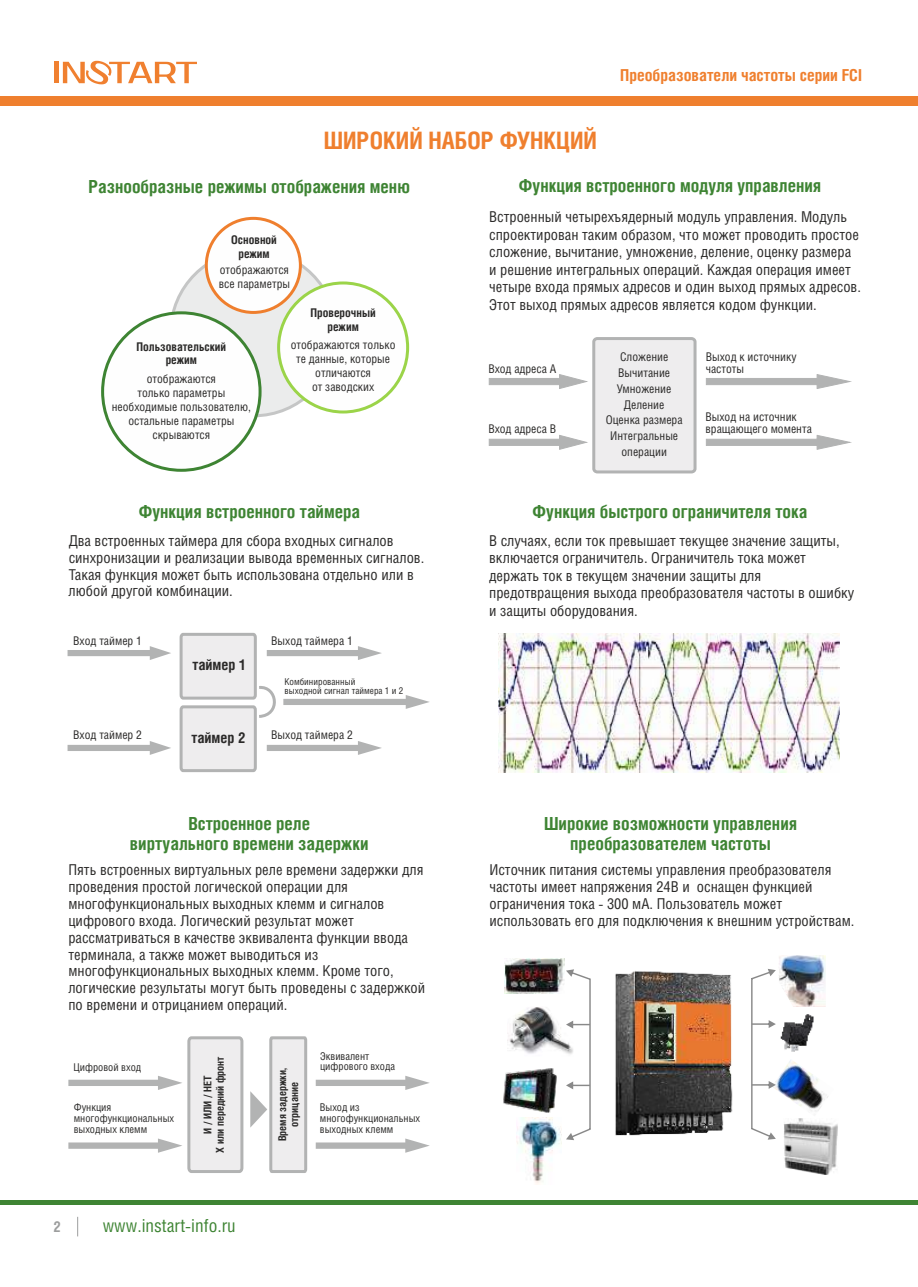
<style>
.page{position:relative;width:918px;height:1287px;background:#fff}
.page>*{position:absolute;margin:0;border:0;box-sizing:border-box;transform-origin:0 0}
.t1{font:700 24px "Helios Cond";color:#ef7f2e}
.t2{font:700 18px/20.5px "Helios Cond";color:#3e8433;text-align:center}
.t3{font:18px "Helios Cond";color:#3e8433}
.t4{font:700 16.5px "Helios Cond";color:#ef7f2e}
.t5{font:15px/16.8px "Helios Cond";color:#2b2a29}
.t6{font:700 15px "Helios Cond";color:#2b2a29}
.t7{font:700 15px "Helios Cond";color:#9d9e9e}
.t8{font:12px/14px "Helios Cond";color:#2b2a29}
.t9{font:700 12px/13.8px "Helios Cond";color:#2b2a29;text-align:center}
.t10{font:10.65px/11.1px "Helios Cond";color:#2b2a29}
.t11{font:700 10.65px/11.9px "Helios Cond";color:#2b2a29;text-align:center}
.t12{font:9.45px/9.1px "Helios Cond";color:#2b2a29}
</style>
<div class="page">
<svg style="left:77px;top:1217px;width:1px;height:19px"></svg>
<hr style="left:0;top:1200px;width:918px;height:4px;background:#3e8433">
<div style="left:0;top:96px;width:918px;height:10px;background:#ef7f2e"></div>
<div style="left:54px;top:62px;width:5px;height:21px;background:#f08030"></div>
<svg style="left:63px;top:61px;width:134px;height:23px"></svg>
<img style="left:615px;top:971px;width:118px;height:165px">
<img style="left:507px;top:1007px;width:59px;height:47px">
<img style="left:503px;top:1068px;width:54px;height:44px">
<img style="left:504px;top:958px;width:60px;height:35px">
<img style="left:517px;top:1117px;width:45px;height:67px">
<svg style="left:566px;top:969px;width:25px;height:171px"></svg>
<img style="left:784px;top:1118px;width:54px;height:57px">
<img style="left:776px;top:1060px;width:52px;height:52px">
<img style="left:780px;top:1014px;width:34px;height:38px">
<img style="left:779px;top:955px;width:47px;height:52px">
<svg style="left:751px;top:969px;width:25px;height:171px"></svg>
<div style="left:169px;top:249px;width:169px;height:168px;background:#ebecec;border:3px solid #c5c6c6;border-radius:50%"></div>
<div style="left:205px;top:217px;width:97px;height:97px;background:#fefefe;border:3px solid #ef7f2e;border-radius:50%"></div>
<div style="left:101px;top:311px;width:161px;height:161px;background:#fefefe;border:3px solid #3e8433;border-radius:50%"></div>
<div style="left:277px;top:281px;width:132px;height:133px;background:#fefefe;border:3px solid #9bd449;border-radius:50%"></div>
<svg style="left:68px;top:646px;width:103px;height:14px"></svg>
<svg style="left:68px;top:1036px;width:240px;height:137px"></svg>
<svg style="left:316px;top:1076px;width:114px;height:14px"></svg>
<svg style="left:316px;top:1139px;width:114px;height:14px"></svg>
<svg style="left:68px;top:741px;width:103px;height:14px"></svg>
<svg style="left:179px;top:632px;width:251px;height:141px"></svg>
<div style="left:592px;top:337px;width:105px;height:136px;background:#eeedee;border:3px solid #b2b3b3;border-radius:3px"></div>
<svg style="left:706px;top:374px;width:145px;height:15px"></svg>
<svg style="left:706px;top:435px;width:145px;height:15px"></svg>
<svg style="left:489px;top:374px;width:99px;height:15px"></svg>
<svg style="left:489px;top:435px;width:99px;height:15px"></svg>
<img style="left:498px;top:633px;width:342px;height:139px">
<h1 class="t1" style="left:324px;top:130px;width:275px">ШИРОКИЙ НАБОР ФУНКЦИЙ</h1>
<p class="t4" style="left:620px;top:68px;width:243px">Преобразователи частоты серии FCI</p>
<p class="t2" style="left:88px;top:177px;width:323px">Разнообразные режимы отображения меню</p>
<p class="t2" style="left:519px;top:177px;width:304px">Функция встроенного модуля управления</p>
<p class="t9" style="left:231px;top:233px;width:47px">Основной режим</p>
<p class="t8" style="left:219px;top:264px;width:73px">отображаются все параметры</p>
<p class="t9" style="left:136px;top:340px;width:91px">Пользовательский режим</p>
<p class="t8" style="left:112px;top:373px;width:141px;text-align:center">отображаются<br>только параметры необходимые пользователю, остальные параметры скрываются</p>
<p class="t9" style="left:311px;top:306px;width:67px">Проверочный режим</p>
<p class="t8" style="left:291px;top:339px;width:106px;text-align:center">отображаются только те данные, которые отличаются<br>от заводских</p>
<p class="t2" style="left:139px;top:502px;width:223px">Функция встроенного таймера</p>
<p class="t5" style="left:489px;top:209px;width:373px;line-height:17.4px">Встроенный четырехъядерный модуль управления. Модуль спроектирован таким образом, что может проводить простое сложение, вычитание, умножение, деление, оценку размера и решение интегральных операций. Каждая операция имеет четыре входа прямых адресов и один выход прямых адресов.<br>Этот выход прямых адресов является кодом функции.</p>
<p class="t8" style="left:488px;top:362px;width:70px">Вход адреса А</p>
<p class="t8" style="left:488px;top:422px;width:69px">Вход адреса В</p>
<p class="t8" style="left:606px;top:350px;width:78px;line-height:15.8px;text-align:center">Сложение<br>Вычитание<br>Умножение<br>Деление<br>Оценка размера<br>Интегральные операции</p>
<p class="t8" style="left:706px;top:352px;width:92px;line-height:11.7px">Выход к источнику частоты</p>
<p class="t8" style="left:706px;top:412px;width:108px;line-height:11.6px">Выход на источник вращающего момента</p>
<p class="t2" style="left:533px;top:503px;width:276px">Функция быстрого ограничителя тока</p>
<p class="t5" style="left:69px;top:533px;width:357px">Два встроенных таймера для сбора входных сигналов синхронизации и реализации вывода временных сигналов.<br>Такая функция может быть использована отдельно или в любой другой комбинации.</p>
<p class="t5" style="left:489px;top:533px;width:367px;line-height:17.4px">В случаях, если ток превышает текущее значение защиты, включается ограничитель. Ограничитель тока может держать ток в текущем значении защиты для предотвращения выхода преобразователя частоты в ошибку и защиты оборудования.</p>
<p class="t8" style="left:73px;top:634px;width:70px">Вход таймер 1</p>
<p class="t8" style="left:271px;top:634px;width:83px">Выход таймера 1</p>
<p class="t8" style="left:73px;top:729px;width:70px">Вход таймер 2</p>
<p class="t6" style="left:192px;top:658px;width:55px">таймер 1</p>
<p class="t6" style="left:191px;top:731px;width:56px">таймер 2</p>
<p class="t12" style="left:285px;top:678px;width:120px">Комбинированный<br>выходной сигнал таймера 1 и 2</p>
<p class="t8" style="left:271px;top:729px;width:83px">Выход таймера 2</p>
<p class="t2" style="left:130px;top:814px;width:240px">Встроенное реле<br>виртуального времени задержки</p>
<p class="t5" style="left:68px;top:863px;width:358px">Пять встроенных виртуальных реле времени задержки для проведения простой логической операции для многофункциональных выходных клемм и сигналов цифрового входа. Логический результат может рассматриваться в качестве эквивалента функции ввода терминала, а также может выводиться из многофункциональных выходных клемм. Кроме того, логические результаты могут быть проведены с задержкой по времени и отрицанием операций.</p>
<p class="t10" style="left:74px;top:1062px;width:69px">Цифровой вход</p>
<p class="t10" style="left:74px;top:1102px;width:102px">Функция многофункциональных выходных клемм</p>
<p class="t11" style="left:215px;top:1153px;width:98px;rotate:-90deg">X или передний фронт</p>
<p class="t11" style="left:277px;top:1141px;width:75px;rotate:-90deg">Время задержки, отрицание</p>
<p class="t11" style="left:202px;top:1134px;width:60px;rotate:-90deg">И / ИЛИ / НЕТ</p>
<p class="t10" style="left:320px;top:1051px;width:76px;line-height:10.6px">Эквивалент цифрового входа</p>
<p class="t10" style="left:320px;top:1102px;width:102px">Выход из многофункциональных</p>
<p class="t10" style="left:320px;top:1125px;width:75px">выходных клемм</p>
<p class="t7" style="left:54px;top:1220px;width:9px">2</p>
<p class="t3" style="left:103px;top:1217px;width:135px">www.instart-info.ru</p>
<p class="t2" style="left:544px;top:814px;width:255px">Широкие возможности управления преобразователем частоты</p>
<p class="t5" style="left:489px;top:863px;width:367px">Источник питания системы управления преобразователя частоты имеет напряжения 24В и оснащен функцией ограничения тока - 300 мА. Пользователь может использовать его для подключения к внешним устройствам.</p>
</div>
